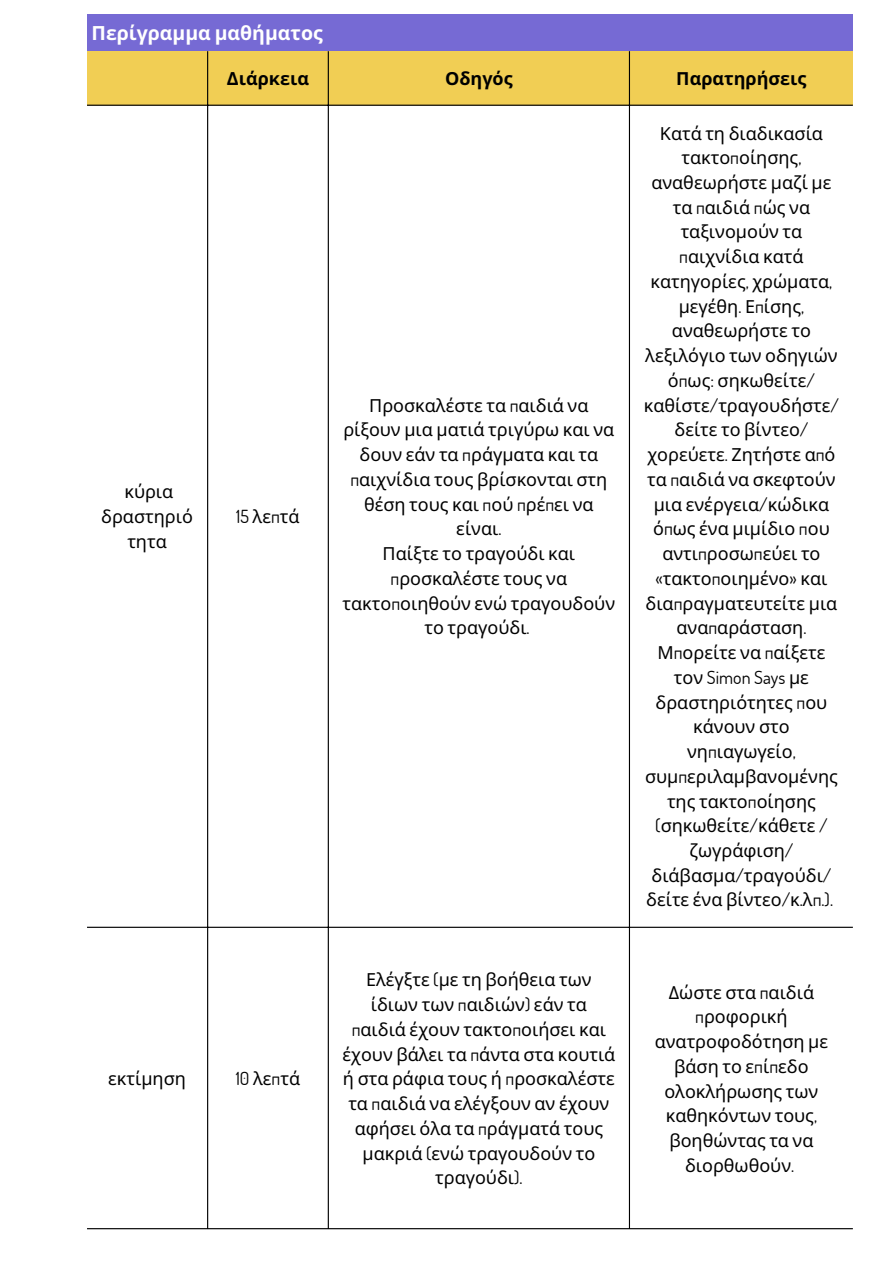
<style>
.page{position:relative;width:893px;height:1264px;background:#fff}
.page>*{position:absolute;margin:0;border:0;box-sizing:border-box;transform-origin:0 0}
.t1{font:700 19.5px "Noto Sans";color:#fff}
.t2{font:18px/24.8px "Noto Sans";color:#000;text-align:center}
.t3{font:700 18px "Noto Sans";color:#000}
.s1{font-family:"Dosis"}
</style>
<div class="page">
<div style="left:87px;top:14px;width:765px;height:37px;background:#766ad4"></div>
<div style="left:87px;top:51px;width:765px;height:54px;background:#f1ce54"></div>
<hr style="left:207px;top:51px;width:1px;height:1177px;background:#000">
<hr style="left:328px;top:51px;width:1px;height:1177px;background:#000">
<hr style="left:629px;top:51px;width:1px;height:1177px;background:#000">
<hr style="left:87px;top:105px;width:765px;height:1px;background:#000">
<hr style="left:87px;top:926px;width:765px;height:1px;background:#000">
<hr style="left:87px;top:1228px;width:765px;height:1px;background:#000">
<p class="t1" style="left:91px;top:19px;width:233px">Περίγραμμα μαθήματος</p>
<p class="t3" style="left:227px;top:66px;width:83px">Διάρκεια</p>
<p class="t3" style="left:445px;top:66px;width:69px">Οδηγός</p>
<p class="t3" style="left:676px;top:66px;width:132px">Παρατηρήσεις</p>
<p class="t2" style="left:101px;top:479px;width:93px">κύρια δραστηριό τητα</p>
<p class="t2" style="left:236px;top:503px;width:65px"><span class="s1">15</span> λε<span class="s1">π</span>τά</p>
<p class="t2" style="left:108px;top:1065px;width:79px">εκτίμηση</p>
<p class="t2" style="left:236px;top:1065px;width:66px"><span class="s1">10</span> λε<span class="s1">π</span>τά</p>
<p class="t2" style="left:343px;top:392px;width:272px">Προσκαλέστε τα <span class="s1">π</span>αιδιά να ρίξουν μια ματιά τριγύρω και να δουν εάν τα <span class="s1">π</span>ράγματα και τα <span class="s1">π</span>αιχνίδια τους βρίσκονται στη θέση τους και <span class="s1">π</span>ού <span class="s1">π</span>ρέ<span class="s1">π</span>ει να είναι<span class="s1">.</span></p>
<p class="t2" style="left:342px;top:540px;width:274px">Παίξτε το τραγούδι και <span class="s1">π</span>ροσκαλέστε τους να τακτο<span class="s1">π</span>οιηθούν ενώ τραγουδούν το τραγούδι<span class="s1">.</span></p>
<p class="t2" style="left:342px;top:966px;width:274px">Ελέγξτε <span class="s1">(</span>με τη βοήθεια των ίδιων των <span class="s1">π</span>αιδιών<span class="s1">)</span> εάν τα <span class="s1">π</span>αιδιά έχουν τακτο<span class="s1">π</span>οιήσει και έχουν βάλει τα <span class="s1">π</span>άντα στα κουτιά ή στα ράφια τους ή <span class="s1">π</span>ροσκαλέστε τα <span class="s1">π</span>αιδιά να ελέγξουν αν έχουν αφήσει όλα τα <span class="s1">π</span>ράγματά τους μακριά <span class="s1">(</span>ενώ τραγουδούν το τραγούδι<span class="s1">).</span></p>
<p class="t2" style="left:643px;top:120px;width:197px">Κατά τη διαδικασία τακτο<span class="s1">π</span>οίησης<span class="s1">, </span>αναθεωρήστε μαζί με τα <span class="s1">π</span>αιδιά <span class="s1">π</span>ώς να ταξινομούν τα <span class="s1">π</span>αιχνίδια κατά κατηγορίες<span class="s1">,</span> χρώματα<span class="s1">, </span>μεγέθη<span class="s1">.</span> Ε<span class="s1">π</span>ίσης<span class="s1">, </span>αναθεωρήστε το λεξιλόγιο των οδηγιών ό<span class="s1">π</span>ως<span class="s1">:</span> σηκωθείτε<span class="s1">/ </span>καθίστε<span class="s1">/</span>τραγουδήστε<span class="s1">/ </span>δείτε το βίντεο<span class="s1">/ </span>χορεύετε<span class="s1">.</span> Ζητήστε α<span class="s1">π</span>ό τα <span class="s1">π</span>αιδιά να σκεφτούν μια ενέργεια<span class="s1">/</span>κώδικα ό<span class="s1">π</span>ως ένα μιμίδιο <span class="s1">π</span>ου αντι<span class="s1">π</span>ροσω<span class="s1">π</span>εύει το <span class="s1">«</span>τακτο<span class="s1">π</span>οιημένο<span class="s1">»</span> και δια<span class="s1">π</span>ραγματευτείτε μια ανα<span class="s1">π</span>αράσταση<span class="s1">.<br></span>Μ<span class="s1">π</span>ορείτε να <span class="s1">π</span>αίξετε τον <span class="s1">Simon Says</span> με δραστηριότητες <span class="s1">π</span>ου κάνουν στο νη<span class="s1">π</span>ιαγωγείο<span class="s1">, </span>συμ<span class="s1">π</span>εριλαμβανομένης της τακτο<span class="s1">π</span>οίησης <span class="s1">(</span>σηκωθείτε<span class="s1">/</span>κάθετε <span class="s1">/ </span>ζωγράφιση<span class="s1">/ </span>διάβασμα<span class="s1">/</span>τραγούδι<span class="s1">/ </span>δείτε ένα βίντεο<span class="s1">/</span>κ<span class="s1">.</span>λ<span class="s1">π.).</span></p>
<p class="t2" style="left:654px;top:979px;width:175px">Δώστε στα <span class="s1">π</span>αιδιά <span class="s1">π</span>ροφορική ανατροφοδότηση με βάση το ε<span class="s1">π</span>ί<span class="s1">π</span>εδο ολοκλήρωσης των καθηκόντων τους<span class="s1">, </span>βοηθώντας τα να διορθωθούν<span class="s1">.</span></p>
</div>
